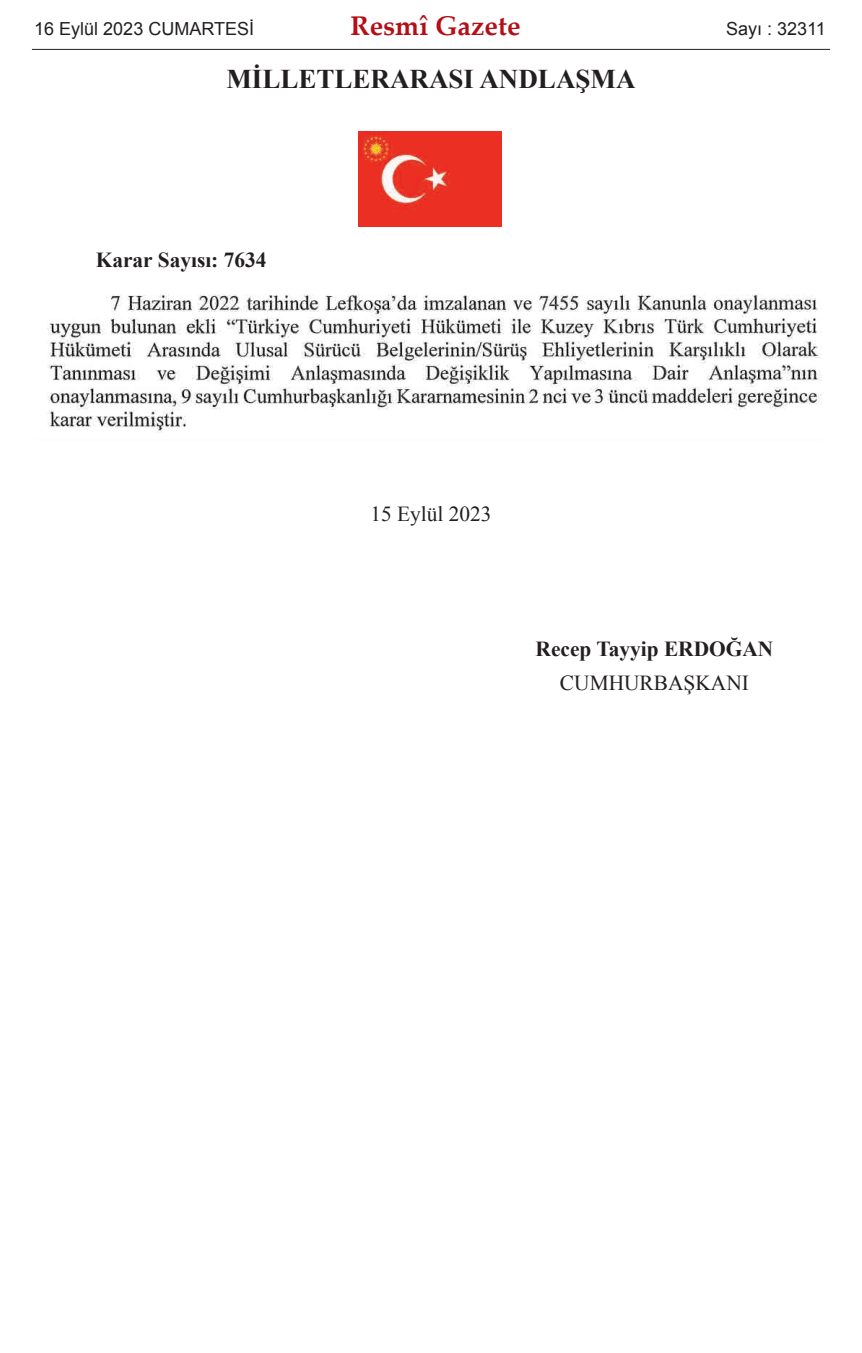
<style>
.page{position:relative;width:862px;height:1353px;background:#fff}
.page>*{position:absolute;margin:0;border:0;box-sizing:border-box;transform-origin:0 0}
.t1{font:700 27px "Times New Roman";color:#231f20}
.t2{font:700 27px "Palatino Linotype";color:#b40e16}
.t3{font:700 21.38px "Times New Roman";color:#231f20}
.t4{font:21.38px "Times New Roman";color:#231f20}
.t5{font:18px "Arial";color:#231f20}
</style>
<div class="page">
<img style="left:358px;top:131px;width:143px;height:96px">
<img style="left:47px;top:294px;width:774px;height:139px">
<hr style="left:32px;top:49px;width:797px;height:1px;background:#231f20">
<p class="t5" style="left:34px;top:18px;width:221px">16 Eylül 2023 CUMARTESİ</p>
<p class="t2" style="left:350px;top:15px;width:171px">Resmî Gazete</p>
<p class="t5" style="left:725px;top:18px;width:101px">Sayı : 32311</p>
<p class="t1" style="left:226px;top:64px;width:410px">MİLLETLERARASI ANDLAŞMA</p>
<p class="t3" style="left:96px;top:247px;width:172px">Karar Sayısı: 7634</p>
<p class="t4" style="left:370px;top:502px;width:123px">15 Eylül 2023</p>
<p class="t3" style="left:535px;top:637px;width:239px">Recep Tayyip ERDOĞAN</p>
<p class="t4" style="left:559px;top:670px;width:190px">CUMHURBAŞKANI</p>
</div>
